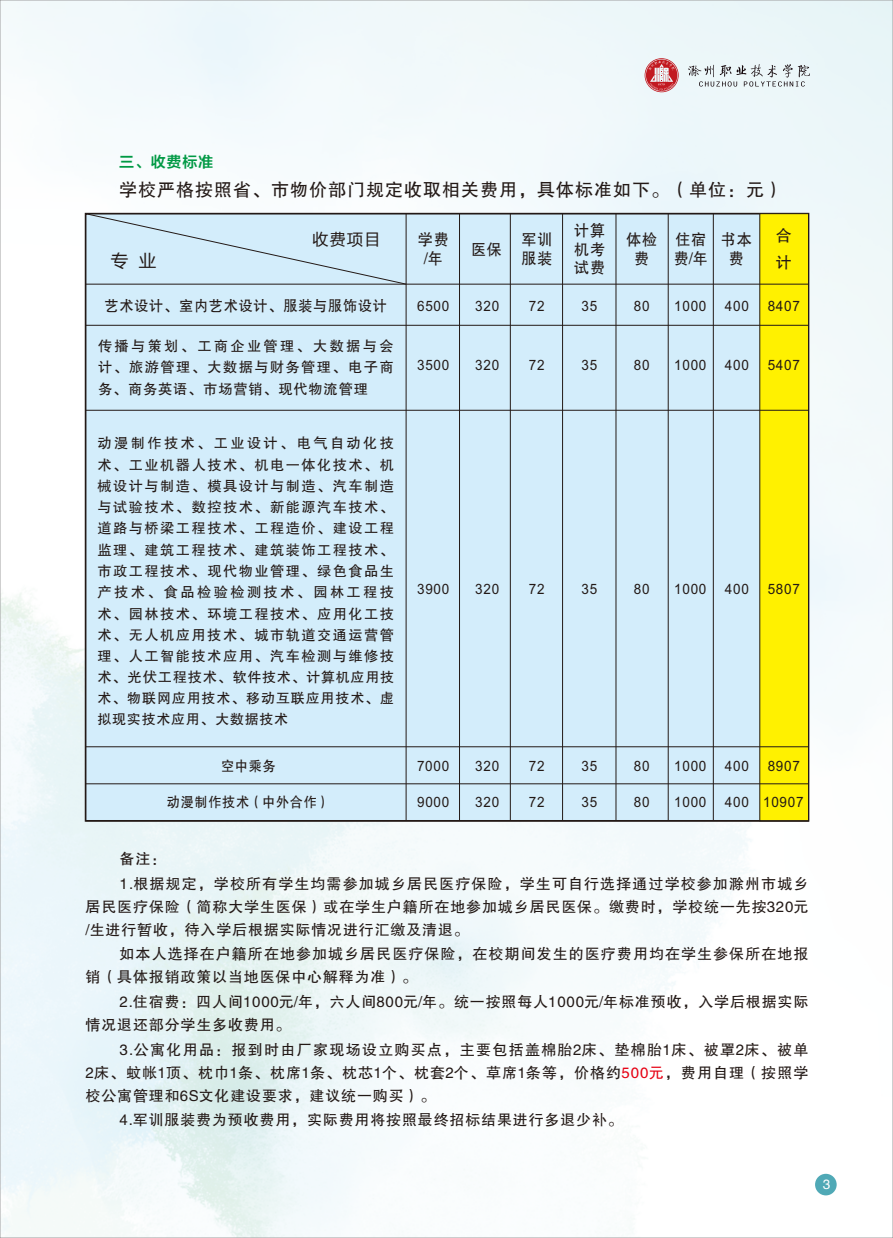
<style>
.page{position:relative;width:893px;height:1238px;background:#fff}
.page>*{position:absolute;margin:0;border:0;box-sizing:border-box;transform-origin:0 0}
.t1{font:18px "FZHTJW GB1 0";letter-spacing:.055em;color:#231916}
.t2{font:17.85px "FZLTHJW GB1 0";color:#231916}
.t3{font:16.35px "FZLTHJW GB1 0";color:#231916}
.t4{font:15.9px/18.6px "FZHTJW GB1 0";letter-spacing:.055em;color:#231916;text-align:center;scale:.95 1}
.t5{font:15.9px "FZHTJW GB1 0";letter-spacing:.055em;color:#231916}
.t6{font:15.6px/18.3px "FZHTJW GB1 0";color:#231916;text-align:center;scale:.96 1}
.t7{font:15px/23px "FZHTJW GB1 0";letter-spacing:.055em;color:#231916}
.t8{font:15px/24.8px "FZHTJW GB1 0";letter-spacing:.075em;color:#231916}
.t9{font:15px "FZLTZCHK GBK1 0";color:#094}
.t10{font:14.85px "FZHTJW GB1 0";letter-spacing:.055em;color:#231916;scale:.95 1}
.t11{font:14.25px/21.3px "FZHTJW GB1 0";letter-spacing:.1em;color:#231916;text-align:justify}
.t12{font:14.25px "Arial";letter-spacing:.055em;color:#231916;scale:.95 1}
.t13{font:14.25px "FZHTJW GB1 0";letter-spacing:.055em;color:#231916;scale:.92 1}
.t14{font:14.25px "FZHTJW GB1 0";letter-spacing:.1em;color:#231916;scale:.92 1}
.t15{font:13.95px/20.9px "FZHTJW GB1 0";letter-spacing:.055em;color:#231916;text-align:justify}
.t16{font:13.5px "FZHTJW GB1 0";color:#fff}
.s1{font-size:14.25px}
.s2{color:#e60013}
</style>
<div class="page">
<img style="left:2px;top:2px;width:889px;height:1233px">
<svg style="left:644px;top:58px;width:35px;height:34px"></svg>
<svg style="left:688px;top:64px;width:122px;height:22px;background:#ccd3d6"></svg>
<div style="left:84px;top:212px;width:726px;height:610px;background:#d3edfb"></div>
<svg style="left:759px;top:213px;width:50px;height:608px;background:#f5e702"></svg>
<hr style="left:86px;top:284px;width:722px;height:1px;background:#231916">
<hr style="left:86px;top:325px;width:722px;height:1px;background:#231916">
<hr style="left:86px;top:410px;width:722px;height:1px;background:#231916">
<hr style="left:406px;top:214px;width:1px;height:606px;background:#231916">
<hr style="left:459px;top:214px;width:1px;height:606px;background:#231916">
<hr style="left:510px;top:214px;width:1px;height:606px;background:#231916">
<hr style="left:562px;top:214px;width:1px;height:606px;background:#231916">
<hr style="left:616px;top:214px;width:1px;height:606px;background:#231916">
<hr style="left:668px;top:214px;width:1px;height:606px;background:#231916">
<hr style="left:713px;top:214px;width:1px;height:606px;background:#231916">
<svg style="left:85px;top:213px;width:322px;height:72px;background:#c9e1ee"></svg>
<hr style="left:86px;top:746px;width:722px;height:1px;background:#231916">
<hr style="left:86px;top:783px;width:722px;height:1px;background:#231916">
<hr style="left:86px;top:820px;width:722px;height:1px;background:#231916">
<div style="left:815px;top:1173px;width:22px;height:22px;background:#50a9b6;border-radius:50%"></div>
<p class="t9" style="left:119px;top:153px;width:96px">三、收费标准</p>
<p class="t1" style="left:119px;top:179px;width:665px">学校严格按照省、市物价部门规定收取相关费用，具体标准如下。（单位：元）</p>
<p class="t3" style="left:312px;top:230px;width:70px">收费项目</p>
<p class="t5" style="left:776px;top:227px;width:17px">合</p>
<p class="t2" style="left:111px;top:251px;width:47px">专 业</p>
<p class="t5" style="left:776px;top:254px;width:17px">计</p>
<p class="t4" style="left:418px;top:231px;width:34px">学费/年</p>
<p class="t4" style="left:471px;top:240px;width:34px">医保</p>
<p class="t4" style="left:521px;top:231px;width:34px;text-align:left">军训服装</p>
<p class="t4" style="left:574px;top:222px;width:34px;text-align:justify">计算机考试费</p>
<p class="t6" style="left:626px;top:231px;width:34px">体检费</p>
<p class="t4" style="left:674px;top:231px;width:37px;text-align:left">住宿费/年</p>
<p class="t4" style="left:721px;top:231px;width:34px">书本费</p>
<p class="t10" style="left:105px;top:298px;width:299px">艺术设计、室内艺术设计、服装与服饰设计</p>
<p class="t11" style="left:98px;top:336px;width:297px">传播与策划、工商企业管理、大数据与会计、旅游管理、大数据与财务管理、电子商务、商务英语、市场营销、现代物流管理</p>
<p class="t11" style="left:98px;top:433px;width:298px">动漫制作技术、工业设计、电气自动化技术、工业机器人技术、机电一体化技术、机械设计与制造、模具设计与制造、汽车制造与试验技术、数控技术、新能源汽车技术、道路与桥梁工程技术、工程造价、建设工程监理、建筑工程技术、建筑装饰工程技术、市政工程技术、现代物业管理、绿色食品生产技术、食品检验检测技术、园林工程技术、园林技术、环境工程技术、应用化工技术、无人机应用技术、城市轨道交通运营管理、人工智能技术应用、汽车检测与维修技</p>
<p class="t15" style="left:98px;top:667px;width:298px"><span class="s1">术、光伏工程技术</span>、软件技术、计算机应用技术、物联网应用技术、移动互联应用技术、虚拟现实技术应用、大数据技术</p>
<p class="t14" style="left:221px;top:758px;width:61px">空中乘务</p>
<p class="t13" style="left:167px;top:794px;width:179px">动漫制作技术（中外合作）</p>
<p class="t12" style="left:417px;top:301px;width:35px">6500</p>
<p class="t12" style="left:417px;top:359px;width:35px">3500</p>
<p class="t12" style="left:475px;top:301px;width:27px">320</p>
<p class="t12" style="left:475px;top:359px;width:27px">320</p>
<p class="t12" style="left:529px;top:301px;width:18px">72</p>
<p class="t12" style="left:529px;top:359px;width:18px">72</p>
<p class="t12" style="left:581px;top:301px;width:18px">35</p>
<p class="t12" style="left:581px;top:359px;width:18px">35</p>
<p class="t12" style="left:634px;top:301px;width:18px">80</p>
<p class="t12" style="left:634px;top:359px;width:18px">80</p>
<p class="t12" style="left:674px;top:301px;width:35px">1000</p>
<p class="t12" style="left:674px;top:359px;width:35px">1000</p>
<p class="t12" style="left:725px;top:301px;width:27px">400</p>
<p class="t12" style="left:725px;top:359px;width:27px">400</p>
<p class="t12" style="left:768px;top:301px;width:35px">8407</p>
<p class="t12" style="left:768px;top:359px;width:35px">5407</p>
<p class="t12" style="left:417px;top:583px;width:35px">3900</p>
<p class="t12" style="left:475px;top:583px;width:27px">320</p>
<p class="t12" style="left:529px;top:583px;width:18px">72</p>
<p class="t12" style="left:581px;top:583px;width:18px">35</p>
<p class="t12" style="left:634px;top:583px;width:18px">80</p>
<p class="t12" style="left:674px;top:583px;width:35px">1000</p>
<p class="t12" style="left:725px;top:583px;width:27px">400</p>
<p class="t12" style="left:768px;top:583px;width:35px">5807</p>
<p class="t12" style="left:417px;top:760px;width:35px">7000</p>
<p class="t12" style="left:475px;top:760px;width:27px">320</p>
<p class="t12" style="left:529px;top:760px;width:18px">72</p>
<p class="t12" style="left:581px;top:760px;width:18px">35</p>
<p class="t12" style="left:634px;top:760px;width:18px">80</p>
<p class="t12" style="left:674px;top:760px;width:35px">1000</p>
<p class="t12" style="left:725px;top:760px;width:27px">400</p>
<p class="t12" style="left:768px;top:760px;width:35px">8907</p>
<p class="t12" style="left:417px;top:796px;width:35px">9000</p>
<p class="t12" style="left:475px;top:796px;width:27px">320</p>
<p class="t12" style="left:529px;top:796px;width:18px">72</p>
<p class="t12" style="left:581px;top:796px;width:18px">35</p>
<p class="t12" style="left:634px;top:796px;width:18px">80</p>
<p class="t12" style="left:674px;top:796px;width:35px">1000</p>
<p class="t12" style="left:725px;top:796px;width:84px">400 10907</p>
<p class="t8" style="left:120px;top:847px;width:690px">备注：<br>1.根据规定，学校所有学生均需参加城乡居民医疗保险，学生可自行选择通过学校参加滁州市城乡</p>
<p class="t7" style="left:86px;top:895px;width:724px">居民医疗保险（简称大学生医保）或在学生户籍所在地参加城乡居民医保。缴费时，学校统一先按320元/生进行暂收，待入学后根据实际情况进行汇缴及清退。</p>
<p class="t7" style="left:86px;top:943px;width:724px;text-indent:34px">如本人选择在户籍所在地参加城乡居民医疗保险，在校期间发生的医疗费用均在学生参保所在地报销（具体报销政策以当地医保中心解释为准）。</p>
<p class="t7" style="left:86px;top:990px;width:724px;text-indent:34px">2.住宿费：四人间1000元/年，六人间800元/年。统一按照每人1000元/年标准预收，入学后根据实际情况退还部分学生多收费用。</p>
<p class="t7" style="left:86px;top:1038px;width:724px;text-align:justify;text-indent:34px">3.公寓化用品：报到时由厂家现场设立购买点，主要包括盖棉胎2床、垫棉胎1床、被罩2床、被单2床、蚊帐1顶、枕巾1条、枕席1条、枕芯1个、枕套2个、草席1条等，价格约<span class="s2">500元</span>，费用自理（按照学校公寓管理和6S文化建设要求，建议统一购买）。</p>
<p class="t7" style="left:120px;top:1109px;width:505px">4.军训服装费为预收费用，实际费用将按照最终招标结果进行多退少补。</p>
<p class="t16" style="left:823px;top:1177px;width:9px">3</p>
</div>
